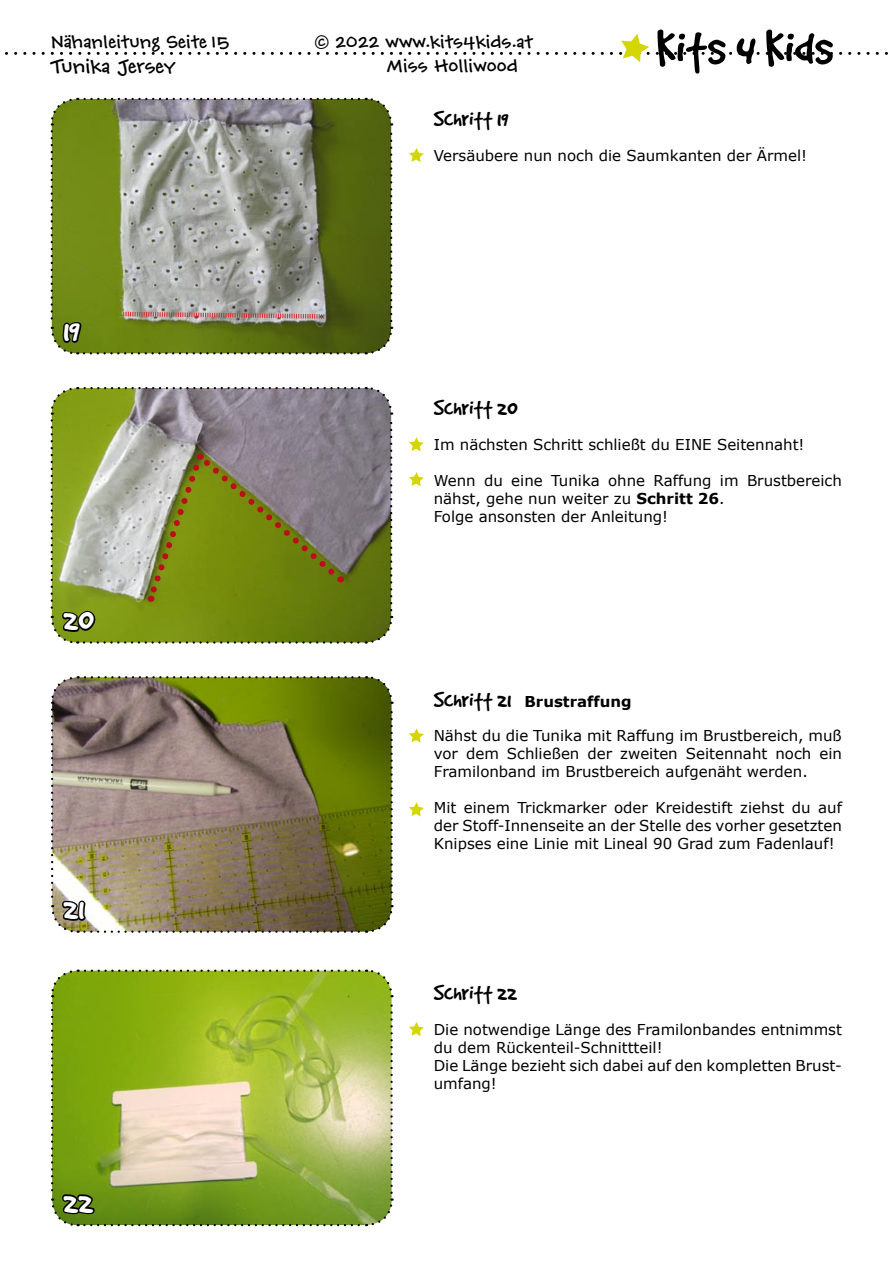
<style>
.page{position:relative;width:893px;height:1263px;background:#fff}
.page>*{position:absolute;margin:0;border:0;box-sizing:border-box;transform-origin:0 0}
.t1{font:54px "Good Dog";color:#000}
.t2{font:36px "Good Dog";color:#fff}
.t3{font:24px "Good Dog";color:#000}
.t4{font:19.5px "FM Falling Leaves Moon BT";color:#000}
.t5{font:18px "FM Falling Leaves Moon BT";color:#000}
.t6{font:15px/18px "Verdana";color:#000}
.t7{font:700 15px "Verdana";color:#000}
.s1{font-size:21px}
.s2{font-weight:700}
.s3{font-family:"Good Dog";font-weight:400;font-size:24px}
</style>
<div class="page">
<svg style="left:5px;top:34px;width:883px;height:28px"></svg>
<svg style="left:409px;top:437px;width:15px;height:14px"></svg>
<svg style="left:409px;top:148px;width:15px;height:14px"></svg>
<svg style="left:409px;top:1022px;width:15px;height:14px"></svg>
<svg style="left:51px;top:969px;width:343px;height:258px;background:#a0b54a"></svg>
<svg style="left:409px;top:728px;width:15px;height:15px"></svg>
<img style="left:51px;top:676px;width:343px;height:257px">
<svg style="left:409px;top:802px;width:15px;height:14px"></svg>
<svg style="left:50px;top:97px;width:343px;height:258px;background:#838c5d"></svg>
<svg style="left:409px;top:472px;width:15px;height:14px"></svg>
<svg style="left:50px;top:387px;width:343px;height:257px;background:#8a9059"></svg>
<p class="t5" style="left:51px;top:31px;width:180px">Nähanleitung Seite 15</p>
<p class="t5" style="left:314px;top:31px;width:220px"><span class="s1">©</span> 2022 www.kits4kids.at</p>
<h1 class="t1" style="left:657px;top:19px;width:178px">Kits 4 Kids</h1>
<h3 class="t4" style="left:51px;top:55px;width:125px">Tunika Jersey</h3>
<p class="t5" style="left:387px;top:56px;width:132px">Miss Holliwood</p>
<h3 class="t3" style="left:434px;top:106px;width:76px">Schritt 19</h3>
<h2 class="t2" style="left:63px;top:311px;width:18px">19</h2>
<h2 class="t2" style="left:63px;top:600px;width:32px">20</h2>
<h2 class="t2" style="left:63px;top:889px;width:22px">21</h2>
<h2 class="t2" style="left:63px;top:1182px;width:32px">22</h2>
<p class="t6" style="left:434px;top:146px;width:375px">Versäubere nun noch die Saumkanten der Ärmel!</p>
<h3 class="t3" style="left:434px;top:395px;width:85px">Schritt 20</h3>
<p class="t6" style="left:434px;top:435px;width:372px">Im nächsten Schritt schließt du EINE Seitennaht!</p>
<p class="t6" style="left:434px;top:471px;width:410px">Wenn du eine Tunika ohne Raffung im Brustbereich nähst, gehe nun weiter zu <span class="s2">Schritt 26</span>.<br>Folge ansonsten der Anleitung!</p>
<p class="t7" style="left:434px;top:691px;width:200px"><span class="s3">Schritt 21</span> Brustraffung</p>
<p class="t6" style="left:434px;top:726px;width:410px;text-align:justify">Nähst du die Tunika mit Raffung im Brustbereich, muß vor dem Schließen der zweiten Seitennaht noch ein Framilonband im Brustbereich aufgenäht werden.</p>
<p class="t6" style="left:434px;top:798px;width:410px;text-align:justify">Mit einem Trickmarker oder Kreidestift ziehst du auf der Stoff-Innenseite an der Stelle des vorher gesetzten Knipses eine Linie mit Lineal 90 Grad zum Fadenlauf!</p>
<h3 class="t3" style="left:434px;top:980px;width:85px">Schritt 22</h3>
<p class="t6" style="left:434px;top:1020px;width:410px">Die notwendige Länge des Framilonbandes entnimmst du dem Rückenteil-Schnittteil!<br>Die Länge bezieht sich dabei auf den kompletten Brust&shy;umfang!</p>
</div>
